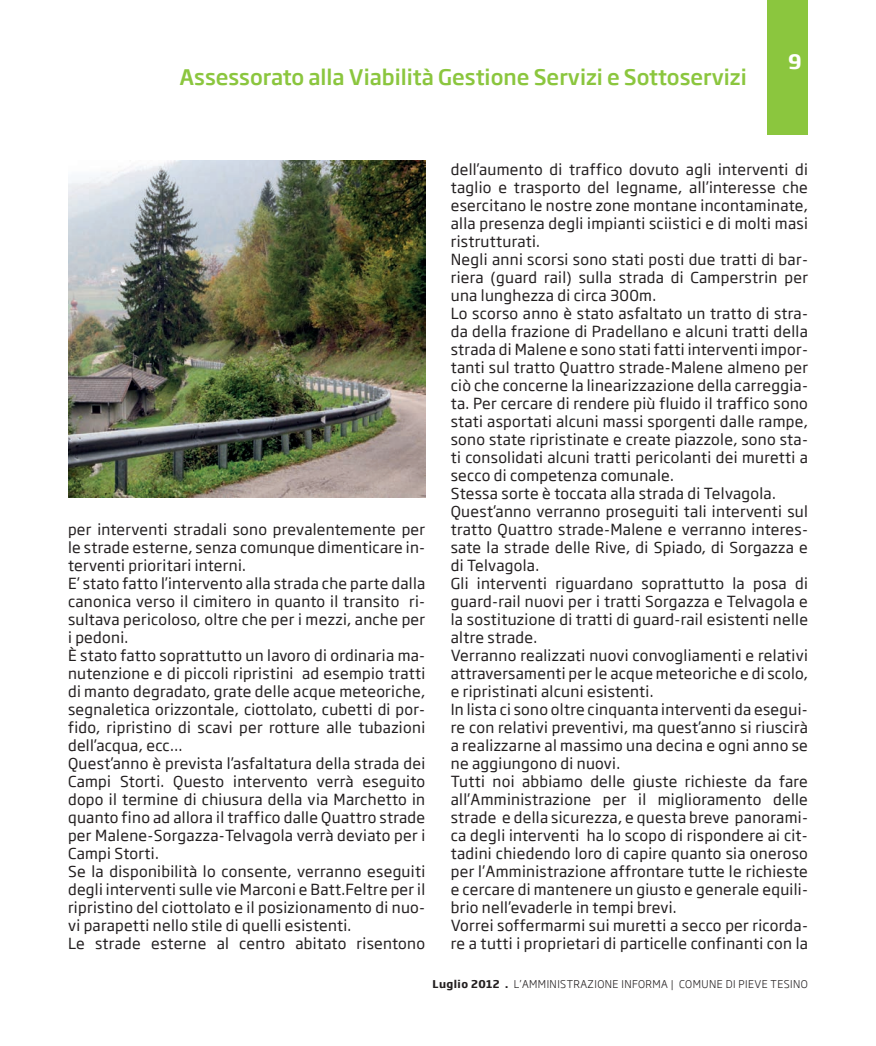
<style>
.page{position:relative;width:876px;height:1046px;background:#fff}
.page>*{position:absolute;margin:0;border:0;box-sizing:border-box;transform-origin:0 0}
.t1{font:500 21px "Soho Gothic Std";color:#8bc63e}
.t2{font:700 19.5px "Soho Gothic Std";color:#fff}
.t3{font:15px/18px "Soho Gothic Std";letter-spacing:.02em;color:#231f20}
.t4{font:300 10.5px "Soho Gothic Std";letter-spacing:.04em;color:#231f20}
.s1{font-weight:700}
</style>
<div class="page">
<div style="left:768px;top:0;width:40px;height:135px;background:#8bc63e"></div>
<img style="left:68px;top:160px;width:357px;height:338px">
<h1 class="t1" style="left:179px;top:64px;width:569px">Assessorato alla Viabilità Gestione Servizi e Sottoservizi</h1>
<h2 class="t2" style="left:788px;top:49px;width:15px">9</h2>
<p class="t3" style="left:68px;top:520px;width:359px">per interventi stradali sono prevalentemente per le strade esterne, senza comunque dimenticare in&shy;terventi prioritari interni.<br>E’ stato fatto l’intervento alla strada che parte dalla canonica verso il cimitero in quanto il transito ri&shy;sultava pericoloso, oltre che per i mezzi, anche per i pedoni.<br>È stato fatto soprattutto un lavoro di ordinaria ma&shy;nutenzione e di piccoli ripristini ad esempio tratti di manto degradato, grate delle acque meteoriche, segnaletica orizzontale, ciottolato, cubetti di por&shy;fido, ripristino di scavi per rotture alle tubazioni dell’acqua, ecc…<br>Quest’anno è prevista l’asfaltatura della strada dei Campi Storti. Questo intervento verrà eseguito dopo il termine di chiusura della via Marchetto in quanto fino ad allora il traffico dalle Quattro strade per Malene-Sorgazza-Telvagola verrà deviato per i Campi Storti.<br>Se la disponibilità lo consente, verranno eseguiti degli interventi sulle vie Marconi e Batt.Feltre per il ripristino del ciottolato e il posizionamento di nuo&shy;vi parapetti nello stile di quelli esistenti.<br>Le strade esterne al centro abitato risentono</p>
<p class="t3" style="left:451px;top:160px;width:359px">dell’aumento di traffico dovuto agli interventi di taglio e trasporto del legname, all’interesse che esercitano le nostre zone montane incontaminate, alla presenza degli impianti sciistici e di molti masi ristrutturati.<br>Negli anni scorsi sono stati posti due tratti di bar&shy;riera (guard rail) sulla strada di Camperstrin per una lunghezza di circa 300m.<br>Lo scorso anno è stato asfaltato un tratto di stra&shy;da della frazione di Pradellano e alcuni tratti della strada di Malene e sono stati fatti interventi impor&shy;tanti sul tratto Quattro strade-Malene almeno per ciò che concerne la linearizzazione della carreggia&shy;ta. Per cercare di rendere più fluido il traffico sono stati asportati alcuni massi sporgenti dalle rampe, sono state ripristinate e create piazzole, sono sta&shy;ti consolidati alcuni tratti pericolanti dei muretti a secco di competenza comunale.<br>Stessa sorte è toccata alla strada di Telvagola.<br>Quest’anno verranno proseguiti tali interventi sul tratto Quattro strade-Malene e verranno interes&shy;sate la strade delle Rive, di Spiado, di Sorgazza e di Telvagola.<br>Gli interventi riguardano soprattutto la posa di guard-rail nuovi per i tratti Sorgazza e Telvagola e la sostituzione di tratti di guard-rail esistenti nelle altre strade.<br>Verranno realizzati nuovi convogliamenti e relativi attraversamenti per le acque meteoriche e di scolo, e ripristinati alcuni esistenti.<br>In lista ci sono oltre cinquanta interventi da esegui&shy;re con relativi preventivi, ma quest’anno si riuscirà a realizzarne al massimo una decina e ogni anno se ne aggiungono di nuovi.<br>Tutti noi abbiamo delle giuste richieste da fare all’Amministrazione per il miglioramento delle strade e della sicurezza, e questa breve panorami&shy;ca degli interventi ha lo scopo di rispondere ai cit&shy;tadini chiedendo loro di capire quanto sia oneroso per l’Amministrazione affrontare tutte le richieste e cercare di mantenere un giusto e generale equili&shy;brio nell’evaderle in tempi brevi.<br>Vorrei soffermarmi sui muretti a secco per ricorda&shy;re a tutti i proprietari di particelle confinanti con la</p>
<p class="t4" style="left:433px;top:977px;width:377px"><span class="s1">Luglio 2012 .</span> L’AMMINISTRAZIONE INFORMA | COMUNE DI PIEVE TESINO</p>
</div>
